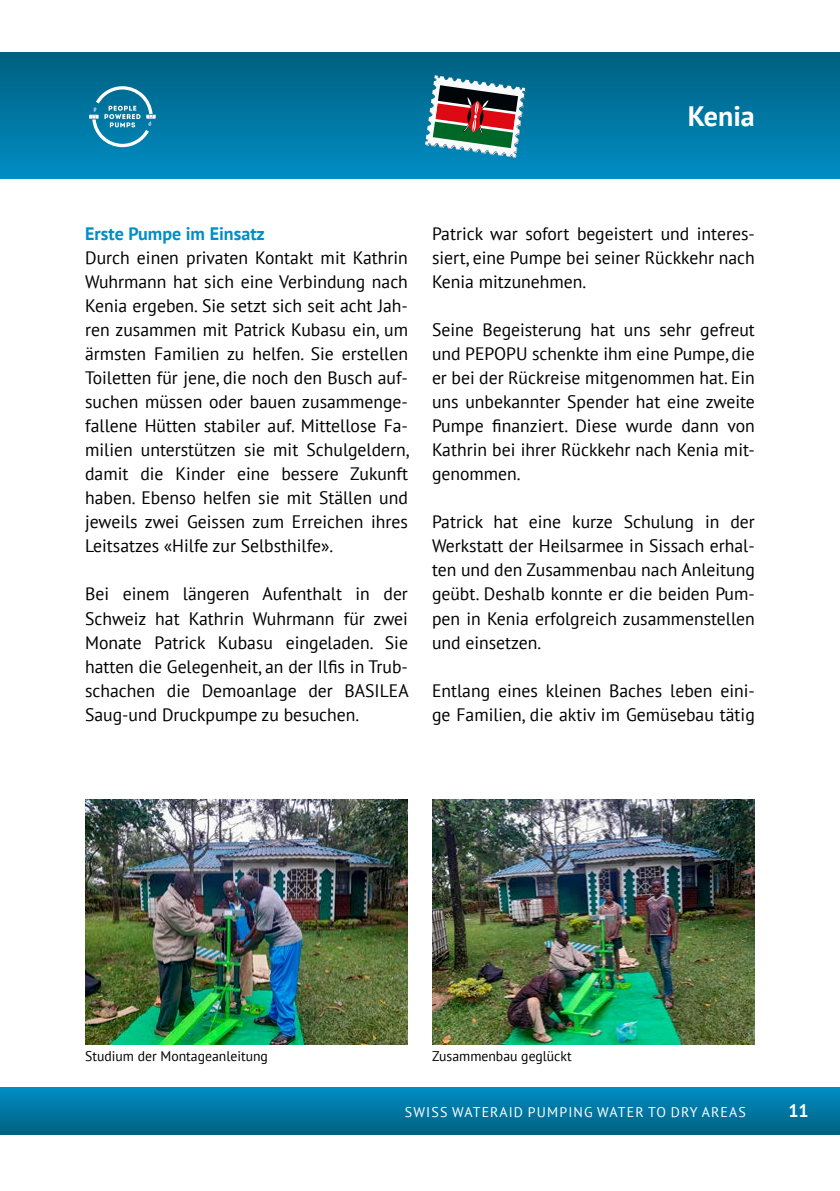
<style>
.page{position:relative;width:840px;height:1191px;background:#fff}
.page>*{position:absolute;margin:0;border:0;box-sizing:border-box;transform-origin:0 0}
.t1{font:700 28px "PT Sans";color:#fff}
.t2{font:18px/24px "PT Sans";color:#000;text-align:justify}
.t3{font:700 18px "PT Sans";color:#008ec6}
.t4{font:700 18px "PT Sans";color:#fff}
.t5{font:14px "PT Sans";color:#000}
.t6{font:14px "PT Sans";letter-spacing:.08em;color:#fff}
</style>
<div class="page">
<div style="left:0;top:1087px;width:839px;height:47px;background:linear-gradient(to bottom,#008ec5,#006181)"></div>
<div style="left:0;top:52px;width:839px;height:127px;background:linear-gradient(to bottom,#005f7f,#008dc4)"></div>
<svg style="left:89px;top:86px;width:67px;height:61px;background:#3291b3"></svg>
<img style="left:85px;top:799px;width:323px;height:245px">
<img style="left:432px;top:799px;width:322px;height:246px">
<svg style="left:425px;top:75px;width:100px;height:83px"></svg>
<p class="t1" style="left:687px;top:97px;width:68px">Kenia</p>
<p class="t3" style="left:85px;top:222px;width:181px">Erste Pumpe im Einsatz</p>
<p class="t2" style="left:85px;top:246px;width:325px">Durch einen privaten Kontakt mit Kathrin Wuhrmann hat sich eine Verbindung nach Kenia ergeben. Sie setzt sich seit acht Jah&shy;ren zusammen mit Patrick Kubasu ein, um ärmsten Familien zu helfen. Sie erstellen Toiletten für jene, die noch den Busch auf&shy;suchen müssen oder bauen zusammenge&shy;fallene Hütten stabiler auf. Mittellose Fa&shy;milien unterstützen sie mit Schulgeldern, damit die Kinder eine bessere Zukunft haben. Ebenso helfen sie mit Ställen und jeweils zwei Geissen zum Erreichen ihres Leitsatzes «Hilfe zur Selbsthilfe».</p>
<p class="t2" style="left:85px;top:582px;width:325px">Bei einem längeren Aufenthalt in der Schweiz hat Kathrin Wuhrmann für zwei Monate Patrick Kubasu eingeladen. Sie hatten die Gelegenheit, an der Ilfis in Trub&shy;schachen die Demoanlage der BASILEA Saug-und Druckpumpe zu besuchen.</p>
<p class="t2" style="left:432px;top:222px;width:324px">Patrick war sofort begeistert und interes&shy;siert, eine Pumpe bei seiner Rückkehr nach Kenia mitzunehmen.</p>
<p class="t2" style="left:432px;top:318px;width:324px">Seine Begeisterung hat uns sehr gefreut und PEPOPU schenkte ihm eine Pumpe, die er bei der Rückreise mitgenommen hat. Ein uns unbekannter Spender hat eine zweite Pumpe finanziert. Diese wurde dann von Kathrin bei ihrer Rückkehr nach Kenia mit&shy;genommen.</p>
<p class="t2" style="left:432px;top:510px;width:324px">Patrick hat eine kurze Schulung in der Werkstatt der Heilsarmee in Sissach erhal&shy;ten und den Zusammenbau nach Anleitung geübt. Deshalb konnte er die beiden Pum&shy;pen in Kenia erfolgreich zusammenstellen und einsetzen.</p>
<p class="t2" style="left:432px;top:678px;width:324px">Entlang eines kleinen Baches leben eini&shy;ge Familien, die aktiv im Gemüsebau tätig</p>
<p class="t5" style="left:85px;top:1046px;width:184px">Studium der Montageanleitung</p>
<p class="t5" style="left:432px;top:1046px;width:141px">Zusammenbau geglückt</p>
<p class="t6" style="left:405px;top:1102px;width:342px">SWISS WATERAID PUMPING WATER TO DRY AREAS</p>
<p class="t4" style="left:787px;top:1098px;width:22px">11</p>
</div>
